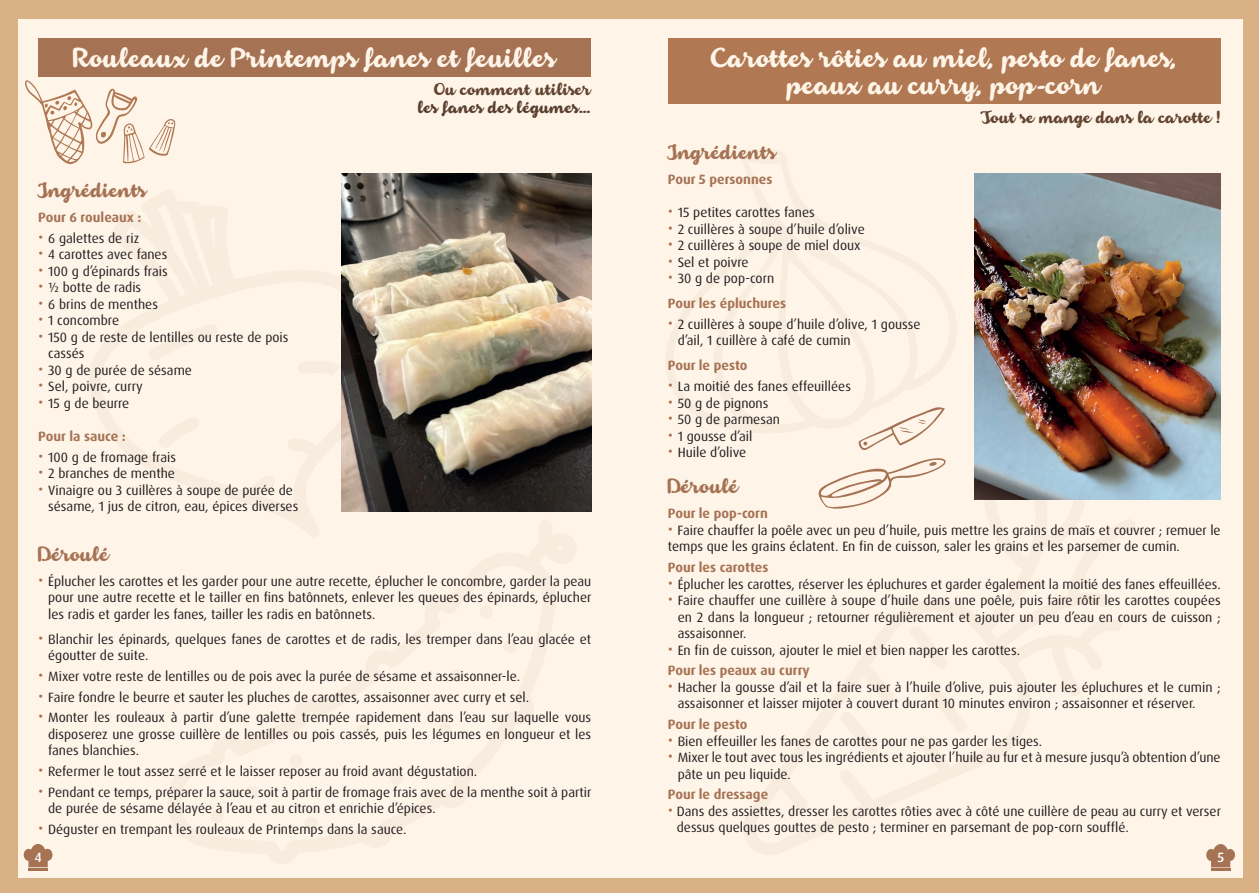
<style>
.page{position:relative;width:1259px;height:893px;background:#d8b285}
.page>*{position:absolute;margin:0;border:0;box-sizing:border-box;transform-origin:0 0}
.t1{font:24px/27px "Armonioso";color:#fef5e8;text-align:center}
.t2{font:18px "Armonioso";color:#a67254}
.t3{font:15px/18px "Armonioso";color:#593e2e;text-align:right}
.t4{font:15px "Armonioso";color:#634430}
.t5{font:13.5px/16.5px "Dax Pro";color:#231f20}
.t6{font:700 13.5px "Dax Pro";color:#a67254}
.t7{font:500 13.5px "Dax";color:#fff}
.s1{color:#634430}
.s2{font-size:16.5px;color:#a67254}
</style>
<div class="page">
<div style="left:18px;top:19px;width:1224px;height:859px;background:#fef5e8"></div>
<svg style="left:24px;top:844px;width:28px;height:23px"></svg>
<hr style="left:28px;top:868px;width:20px;height:3px;background:#a67254">
<div style="left:30px;top:859px;width:17px;height:7px;background:#a67254"></div>
<svg style="left:1206px;top:844px;width:29px;height:23px"></svg>
<hr style="left:1211px;top:868px;width:19px;height:3px;background:#a67254">
<div style="left:1212px;top:859px;width:17px;height:7px;background:#a67254"></div>
<svg style="left:977px;top:499px;width:159px;height:1px"></svg>
<svg style="left:858px;top:407px;width:87px;height:43px"></svg>
<img style="left:341px;top:173px;width:250px;height:338px">
<div style="left:38px;top:38px;width:553px;height:39px;background:#a67254"></div>
<svg style="left:25px;top:80px;width:150px;height:85px"></svg>
<div style="left:668px;top:38px;width:552px;height:66px;background:#b07853"></div>
<img style="left:975px;top:173px;width:245px;height:326px">
<svg style="left:818px;top:458px;width:128px;height:51px"></svg>
<p class="t1" style="left:73px;top:45px;width:485px">Rouleaux de Printemps fanes et feuilles</p>
<p class="t3" style="left:418px;top:81px;width:174px"><span class="s1">Ou comment utiliser </span>les fanes des légumes…</p>
<p class="t2" style="left:38px;top:178px;width:110px">Ingrédients</p>
<p class="t6" style="left:38px;top:209px;width:105px">Pour 6 rouleaux :</p>
<p class="t5" style="left:38px;top:230px;width:103px"><span class="s2">•</span> 6 galettes de riz</p>
<p class="t5" style="left:38px;top:247px;width:131px"><span class="s2">•</span> 4 carottes avec fanes</p>
<p class="t5" style="left:38px;top:263px;width:131px"><span class="s2">•</span> 100 g d’épinards frais</p>
<p class="t5" style="left:38px;top:280px;width:104px"><span class="s2">•</span> ½ botte de radis</p>
<p class="t5" style="left:38px;top:296px;width:121px"><span class="s2">•</span> 6 brins de menthes</p>
<p class="t5" style="left:38px;top:313px;width:82px"><span class="s2">•</span> 1 concombre</p>
<p class="t5" style="left:48px;top:329px;width:242px;text-indent:-10px"><span class="s2">•</span> 150 g de reste de lentilles ou reste de pois cassés</p>
<p class="t5" style="left:38px;top:362px;width:155px"><span class="s2">•</span> 30 g de purée de sésame</p>
<p class="t5" style="left:38px;top:379px;width:106px"><span class="s2">•</span> Sel, poivre, curry</p>
<p class="t5" style="left:38px;top:395px;width:93px"><span class="s2">•</span> 15 g de beurre</p>
<p class="t6" style="left:38px;top:428px;width:89px">Pour la sauce :</p>
<p class="t5" style="left:38px;top:449px;width:139px"><span class="s2">•</span> 100 g de fromage frais</p>
<p class="t5" style="left:38px;top:465px;width:138px"><span class="s2">•</span> 2 branches de menthe</p>
<p class="t5" style="left:48px;top:482px;width:252px;text-indent:-10px"><span class="s2">•</span> Vinaigre ou 3 cuillères à soupe de purée de sésame, 1 jus de citron, eau, épices diverses</p>
<p class="t2" style="left:38px;top:541px;width:73px">Déroulé</p>
<p class="t5" style="left:48px;top:573px;width:545px;text-align:justify;text-indent:-10px"><span class="s2">•</span> Éplucher les carottes et les garder pour une autre recette, éplucher le concombre, garder la peau pour une autre recette et le tailler en fins batônnets, enlever les queues des épinards, éplucher les radis et garder les fanes, tailler les radis en batônnets.</p>
<p class="t5" style="left:48px;top:631px;width:544px;text-indent:-10px"><span class="s2">•</span> Blanchir les épinards, quelques fanes de carottes et de radis, les tremper dans l’eau glacée et égoutter de suite.</p>
<p class="t5" style="left:38px;top:668px;width:483px"><span class="s2">•</span> Mixer votre reste de lentilles ou de pois avec la purée de sésame et assaisonner-le.</p>
<p class="t5" style="left:38px;top:689px;width:492px"><span class="s2">•</span> Faire fondre le beurre et sauter les pluches de carottes, assaisonner avec curry et sel.</p>
<p class="t5" style="left:48px;top:709px;width:544px;text-align:justify;text-indent:-10px"><span class="s2">•</span> Monter les rouleaux à partir d’une galette trempée rapidement dans l’eau sur laquelle vous disposerez une grosse cuillère de lentilles ou pois cassés, puis les légumes en longueur et les fanes blanchies.</p>
<p class="t5" style="left:38px;top:763px;width:440px"><span class="s2">•</span> Refermer le tout assez serré et le laisser reposer au froid avant dégustation.</p>
<p class="t5" style="left:48px;top:784px;width:545px;text-indent:-10px"><span class="s2">•</span> Pendant ce temps, préparer la sauce, soit à partir de fromage frais avec de la menthe soit à partir de purée de sésame délayée à l’eau et au citron et enrichie d’épices.</p>
<p class="t5" style="left:38px;top:821px;width:370px"><span class="s2">•</span> Déguster en trempant les rouleaux de Printemps dans la sauce.</p>
<p class="t1" style="left:711px;top:45px;width:468px">Carottes rôties au miel, pesto de fanes, peaux au curry, pop-corn</p>
<p class="t4" style="left:981px;top:107px;width:241px">Tout se mange dans la carotte !</p>
<p class="t2" style="left:668px;top:139px;width:110px">Ingrédients</p>
<p class="t6" style="left:668px;top:170px;width:106px">Pour 5 personnes</p>
<p class="t5" style="left:668px;top:204px;width:149px"><span class="s2">•</span> 15 petites carottes fanes</p>
<p class="t5" style="left:668px;top:221px;width:198px"><span class="s2">•</span> 2 cuillères à soupe d’huile d’olive</p>
<p class="t5" style="left:668px;top:237px;width:194px"><span class="s2">•</span> 2 cuillères à soupe de miel doux</p>
<p class="t5" style="left:668px;top:254px;width:82px"><span class="s2">•</span> Sel et poivre</p>
<p class="t5" style="left:668px;top:270px;width:108px"><span class="s2">•</span> 30 g de pop-corn</p>
<p class="t6" style="left:668px;top:295px;width:120px">Pour les épluchures</p>
<p class="t5" style="left:677px;top:316px;width:244px;text-indent:-10px"><span class="s2">•</span> 2 cuillères à soupe d’huile d’olive, 1 gousse d’ail, 1 cuillère à café de cumin</p>
<p class="t6" style="left:668px;top:357px;width:81px">Pour le pesto</p>
<p class="t5" style="left:668px;top:378px;width:185px"><span class="s2">•</span> La moitié des fanes effeuillées</p>
<p class="t5" style="left:668px;top:395px;width:102px"><span class="s2">•</span> 50 g de pignons</p>
<p class="t5" style="left:668px;top:411px;width:114px"><span class="s2">•</span> 50 g de parmesan</p>
<p class="t5" style="left:668px;top:428px;width:86px"><span class="s2">•</span> 1 gousse d’ail</p>
<p class="t5" style="left:668px;top:444px;width:80px"><span class="s2">•</span> Huile d’olive</p>
<p class="t2" style="left:668px;top:474px;width:73px">Déroulé</p>
<p class="t6" style="left:668px;top:505px;width:102px">Pour le pop-corn</p>
<p class="t5" style="left:668px;top:522px;width:554px"><span class="s2">•</span> Faire chauffer la poêle avec un peu d’huile, puis mettre les grains de maïs et couvrer ; remuer le temps que les grains éclatent. En fin de cuisson, saler les grains et les parsemer de cumin.</p>
<p class="t6" style="left:668px;top:559px;width:102px">Pour les carottes</p>
<p class="t5" style="left:668px;top:576px;width:554px"><span class="s2">•</span> Éplucher les carottes, réserver les épluchures et garder également la moitié des fanes effeuillées.</p>
<p class="t5" style="left:677px;top:592px;width:544px;text-align:justify;text-indent:-10px"><span class="s2">•</span> Faire chauffer une cuillère à soupe d’huile dans une poêle, puis faire rôtir les carottes coupées en 2 dans la longueur ; retourner régulièrement et ajouter un peu d’eau en cours de cuisson ; assaisonner.</p>
<p class="t5" style="left:668px;top:642px;width:354px"><span class="s2">•</span> En fin de cuisson, ajouter le miel et bien napper les carottes.</p>
<p class="t6" style="left:668px;top:662px;width:143px">Pour les peaux au curry</p>
<p class="t5" style="left:677px;top:679px;width:544px;text-indent:-10px"><span class="s2">•</span> Hacher la gousse d’ail et la faire suer à l’huile d’olive, puis ajouter les épluchures et le cumin ; assaisonner et laisser mijoter à couvert durant 10 minutes environ ; assaisonner et réserver.</p>
<p class="t6" style="left:668px;top:716px;width:81px">Pour le pesto</p>
<p class="t5" style="left:668px;top:733px;width:376px"><span class="s2">•</span> Bien effeuiller les fanes de carottes pour ne pas garder les tiges.</p>
<p class="t5" style="left:677px;top:749px;width:544px;text-indent:-10px"><span class="s2">•</span> Mixer le tout avec tous les ingrédients et ajouter l’huile au fur et à mesure jusqu’à obtention d’une pâte un peu liquide.</p>
<p class="t6" style="left:668px;top:786px;width:102px">Pour le dressage</p>
<p class="t5" style="left:677px;top:803px;width:545px;text-indent:-9px"><span class="s2">•</span> Dans des assiettes, dresser les carottes rôties avec à côté une cuillère de peau au curry et verser dessus quelques gouttes de pesto ; terminer en parsemant de pop-corn soufflé.</p>
<p class="t7" style="left:35px;top:850px;width:9px">4</p>
<p class="t7" style="left:1217px;top:850px;width:9px">5</p>
</div>
